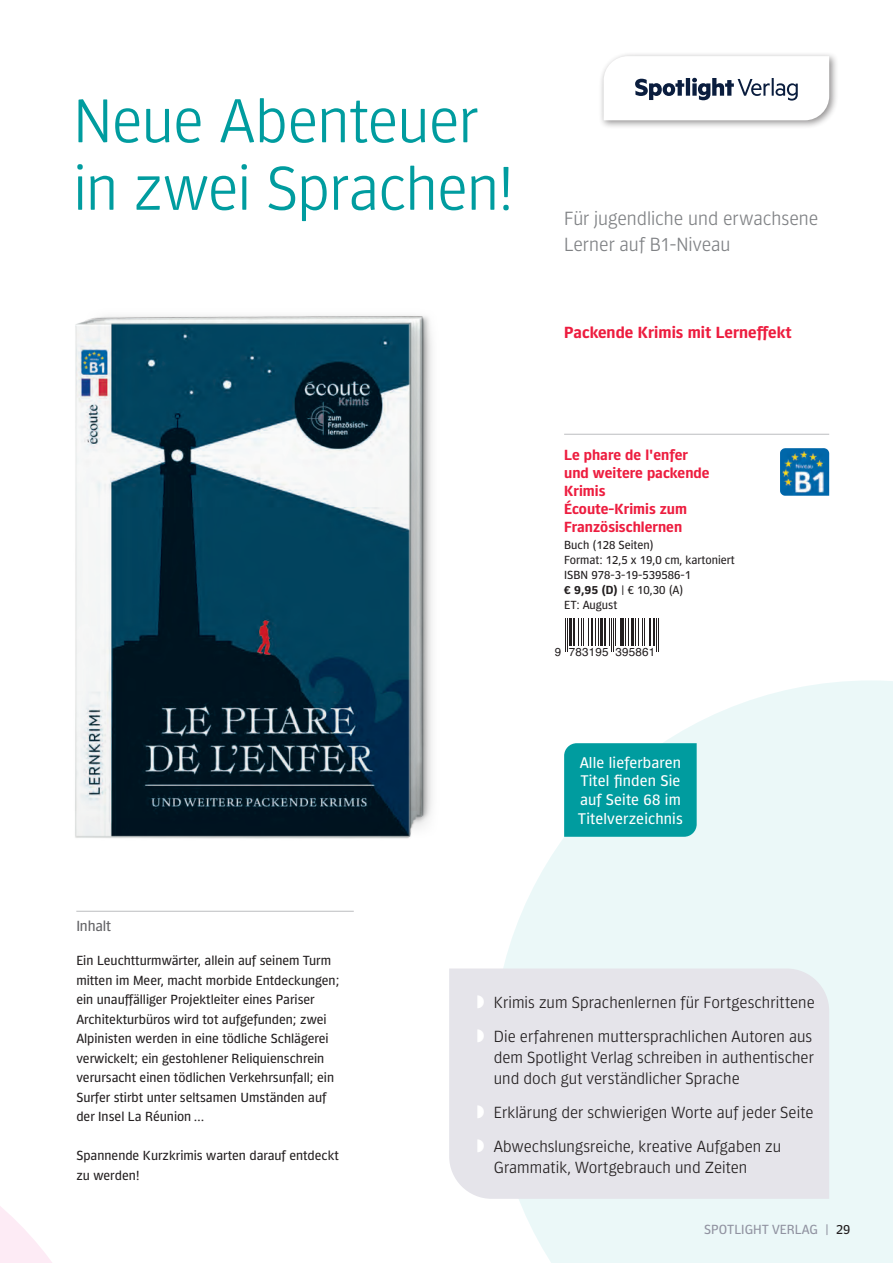
<style>
.page{position:relative;width:893px;height:1263px;background:#fff}
.page>*{position:absolute;margin:0;border:0;box-sizing:border-box;transform-origin:0 0}
.t1{font:300 63px/67.5px "Forward Sans";letter-spacing:-.01em;color:#009c9f}
.t2{font:300 19.5px/25.5px "Forward Sans";color:#808285}
.t3{font:300 16.5px/33.8px "Forward Sans";letter-spacing:.005em;color:#231f20}
.t4{font:700 16.5px "Forward Sans";color:#ed1d3f}
.t5{font:15.75px/18.8px "Forward Sans";letter-spacing:.01em;color:#fff}
.t6{font:700 15px/18px "Forward Sans";color:#ed1d3f}
.t7{font:15px "Forward Sans";letter-spacing:-.01em;color:#636366}
.t8{font:13.5px/19.5px "Forward Sans";color:#231f20}
.t9{font:13.5px "Forward Sans";color:#9193a1}
.t10{font:12px/15px "Forward Sans";color:#231f20}
.t11{font:11.7px "Helvetica";letter-spacing:.02em;color:#231f20}
.s1{font-weight:700}
.s2{color:#fff}
.s3{color:#231f20}
</style>
<div class="page">
<svg style="left:503px;top:680px;width:390px;height:583px;fill:#ebf8f8"></svg>
<svg style="left:0;top:1206px;width:52px;height:57px"></svg>
<div style="left:449px;top:968px;width:380px;height:231px;background:#e5e4ea"></div>
<img style="left:75px;top:315px;width:357px;height:524px">
<img style="left:76px;top:323px;width:335px;height:514px">
<hr style="left:564px;top:434px;width:265px;height:1px;background:#bcbdc0">
<hr style="left:565px;top:618px;width:1px;height:33px;background:#231f20">
<hr style="left:567px;top:618px;width:1px;height:33px;background:#231f20">
<hr style="left:569px;top:618px;width:3px;height:27px;background:#231f20">
<hr style="left:573px;top:618px;width:2px;height:27px;background:#231f20">
<svg style="left:578px;top:618px;width:11px;height:27px"></svg>
<hr style="left:591px;top:618px;width:2px;height:27px;background:#231f20">
<svg style="left:595px;top:618px;width:4px;height:27px"></svg>
<hr style="left:600px;top:618px;width:3px;height:27px;background:#231f20">
<hr style="left:603px;top:618px;width:2px;height:27px;background:#231f20">
<hr style="left:610px;top:618px;width:1px;height:33px;background:#231f20">
<hr style="left:612px;top:618px;width:1px;height:33px;background:#231f20">
<svg style="left:609px;top:618px;width:20px;height:27px"></svg>
<hr style="left:631px;top:618px;width:3px;height:27px;background:#231f20">
<svg style="left:635px;top:618px;width:10px;height:27px"></svg>
<hr style="left:649px;top:618px;width:2px;height:27px;background:#231f20">
<hr style="left:653px;top:618px;width:2px;height:27px;background:#231f20">
<hr style="left:656px;top:618px;width:1px;height:33px;background:#231f20">
<hr style="left:658px;top:618px;width:1px;height:33px;background:#231f20">
<hr style="left:76px;top:911px;width:278px;height:1px;background:#bcbdc0">
<img style="left:780px;top:448px;width:49px;height:48px">
<div style="left:564px;top:743px;width:133px;height:94px;background:#009c9f"></div>
<div style="left:598px;top:51px;width:241px;height:78px;background:#231f20;opacity:.5"></div>
<svg style="left:604px;top:56px;width:225px;height:64px"></svg>
<h1 class="t1" style="left:73px;top:88px;width:443px">Neue Abenteuer in zwei Sprachen!</h1>
<h2 class="t2" style="left:564px;top:206px;width:256px">Für jugendliche und erwachsene<br>Lerner auf B1-Niveau</h2>
<p class="t4" style="left:564px;top:320px;width:229px">Packende Krimis mit Lerneffekt</p>
<p class="t6" style="left:564px;top:445px;width:147px">Le phare de l'enfer und weitere packende<br>Krimis<br>Écoute-Krimis zum<br>Französischlernen</p>
<p class="t10" style="left:564px;top:537px;width:172px">Buch (128 Seiten)<br>Format: 12,5 x 19,0 cm, kartoniert<br>ISBN 978-3-19-539586-1<br><span class="s1">€ 9,95 (D)</span> | € 10,30 (A)<br>ET: August</p>
<p class="t11" style="left:555px;top:643px;width:102px">9 783195 395861</p>
<p class="t5" style="left:578px;top:752px;width:107px">Alle lieferbaren<br>Titel finden Sie auf Seite 68 im<br>Titelverzeichnis</p>
<p class="t7" style="left:76px;top:916px;width:36px">Inhalt</p>
<p class="t8" style="left:76px;top:950px;width:265px">Ein Leuchtturmwärter, allein auf seinem Turm mitten im Meer, macht morbide Entdeckungen; ein unauffälliger Projektleiter eines Pariser Architekturbüros wird tot aufgefunden; zwei Alpinisten werden in eine tödliche Schlägerei verwickelt; ein gestohlener Reliquienschrein verursacht einen tödlichen Verkehrsunfall; ein Surfer stirbt unter seltsamen Umständen auf der Insel La Réunion …</p>
<p class="t8" style="left:76px;top:1145px;width:264px">Spannende Kurzkrimis warten darauf entdeckt zu werden!</p>
<p class="t3" style="left:477px;top:986px;width:340px"><span class="s2">◗</span> Krimis zum Sprachenlernen für Fortgeschrittene <span class="s2">◗</span> Die erfahrenen muttersprachlichen Autoren aus</p>
<p class="t3" style="left:494px;top:1047px;width:321px;line-height:21px">dem Spotlight Verlag schreiben in authentischer und doch gut verständlicher Sprache</p>
<p class="t3" style="left:477px;top:1095px;width:338px"><span class="s2">◗</span> Erklärung der schwierigen Worte auf jeder Seite <span class="s2">◗</span> Abwechslungsreiche, kreative Aufgaben zu</p>
<p class="t3" style="left:494px;top:1150px;width:255px">Grammatik, Wortgebrauch und Zeiten</p>
<p class="t9" style="left:704px;top:1220px;width:148px">SPOTLIGHT VERLAG | <span class="s3">29</span></p>
</div>
